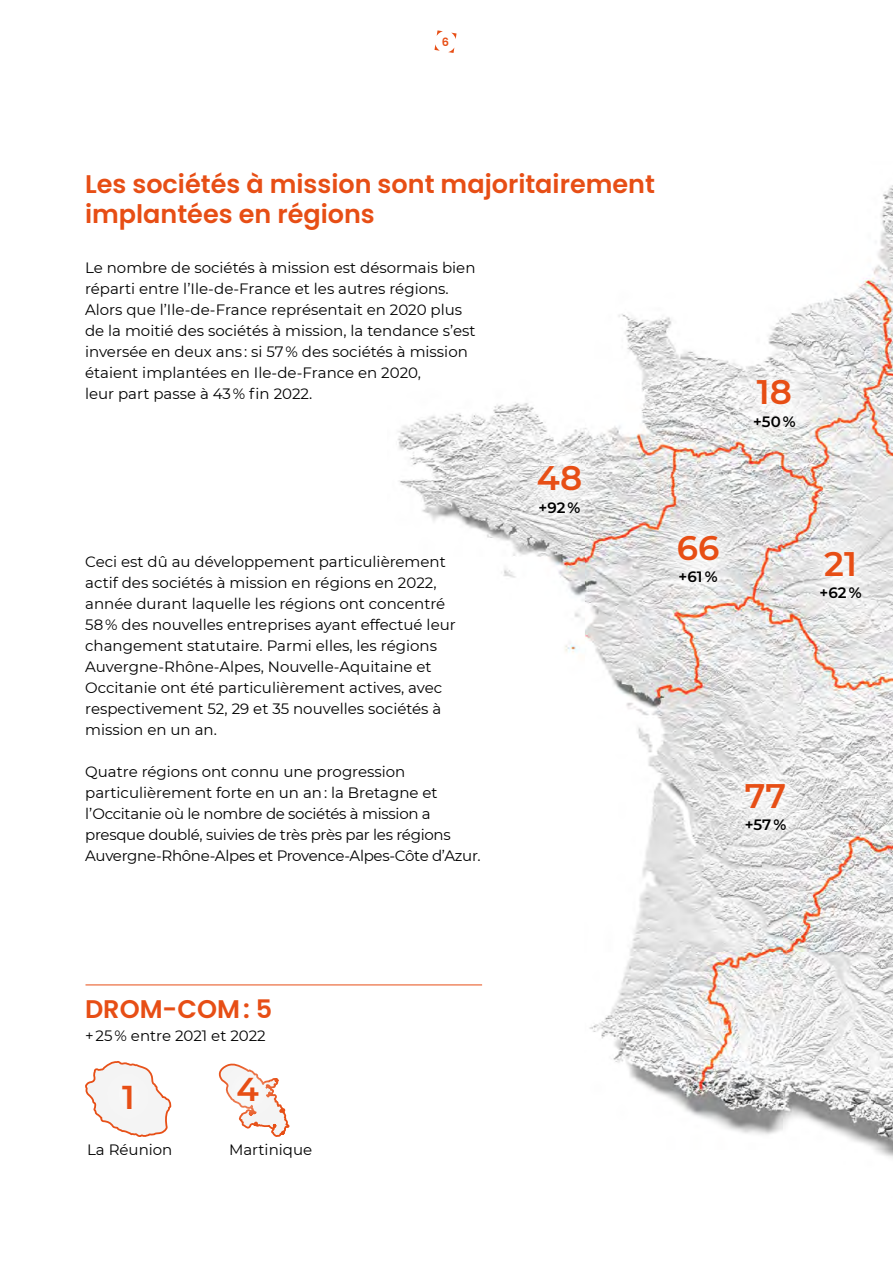
<style>
.page{position:relative;width:893px;height:1263px;background:#fff}
.page>*{position:absolute;margin:0;border:0;box-sizing:border-box;transform-origin:0 0}
.t1{font:600 34.05px "Montserrat";color:#e74e15}
.t2{font:600 33px "Montserrat";color:#e74e15}
.t3{font:600 25.5px/30px "Poppins";color:#e74e15}
.t4{font:15px/21px "Montserrat";color:#000}
.t5{font:15px/21px "Montserrat";letter-spacing:-.02em;color:#000}
.t6{font:600 15px "Montserrat";color:#000}
.t7{font:600 11.4px "Poppins";color:#e74e15}
</style>
<div class="page">
<svg style="left:437px;top:30px;width:6px;height:6px"></svg>
<svg style="left:448px;top:48px;width:6px;height:5px"></svg>
<svg style="left:452px;top:33px;width:5px;height:6px"></svg>
<svg style="left:434px;top:44px;width:6px;height:7px"></svg>
<img style="left:388px;top:185px;width:505px;height:973px">
<svg style="left:714px;top:750px;width:104px;height:112px"></svg>
<svg style="left:730px;top:768px;width:71px;height:77px"></svg>
<img style="left:646px;top:504px;width:105px;height:110px">
<svg style="left:663px;top:521px;width:71px;height:77px"></svg>
<img style="left:723px;top:348px;width:103px;height:111px">
<svg style="left:740px;top:365px;width:70px;height:77px;fill:#f2f2f2"></svg>
<svg style="left:506px;top:433px;width:107px;height:112px"></svg>
<svg style="left:523px;top:451px;width:73px;height:77px;fill:#eee"></svg>
<svg style="left:789px;top:519px;width:104px;height:112px"></svg>
<svg style="left:807px;top:537px;width:69px;height:77px;fill:#ededed"></svg>
<svg style="left:85px;top:1081px;width:87px;height:52px"></svg>
<svg style="left:271px;top:1133px;width:14px;height:3px"></svg>
<hr style="left:85px;top:985px;width:397px;height:1px;background:#e74e15">
<svg style="left:91px;top:1061px;width:73px;height:76px;fill:#f4f4f4"></svg>
<div style="left:108px;top:1070px;width:40px;height:54px;background:#f5f5f5"></div>
<svg style="left:223px;top:1064px;width:51px;height:52px;fill:#f7f6f6"></svg>
<p class="t7" style="left:442px;top:35px;width:9px">6</p>
<h3 class="t3" style="left:85px;top:169px;width:571px">Les sociétés à mission sont majoritairement implantées en régions</h3>
<p class="t4" style="left:85px;top:257px;width:392px">Le nombre de sociétés à mission est désormais bien réparti entre l’Ile-de-France et les autres régions.<br>Alors que l’Ile-de-France représentait en 2020 plus de la moitié des sociétés à mission, la tendance s’est inversée en deux ans : si 57 % des sociétés à mission étaient implantées en Ile-de-France en 2020,<br>leur part passe à 43 % fin 2022.</p>
<p class="t4" style="left:85px;top:551px;width:372px">Ceci est dû au développement particulièrement actif des sociétés à mission en régions en 2022, année durant laquelle les régions ont concentré 58 % des nouvelles entreprises ayant effectué leur changement statutaire. Parmi elles, les régions Auvergne-Rhône-Alpes, Nouvelle-Aquitaine et Occitanie ont été particulièrement actives, avec respectivement 52, 29 et 35 nouvelles sociétés à mission en un an.</p>
<p class="t5" style="left:85px;top:761px;width:397px">Quatre régions ont connu une progression particulièrement forte en un an : la Bretagne et l’Occitanie où le nombre de sociétés à mission a presque doublé, suivies de très près par les régions Auvergne-Rhône-Alpes et Provence-Alpes-Côte d’Azur.</p>
<h1 class="t1" style="left:537px;top:454px;width:47px">48</h1>
<p class="t6" style="left:538px;top:496px;width:43px">+92 %</p>
<h1 class="t1" style="left:677px;top:524px;width:44px">66</h1>
<p class="t6" style="left:679px;top:566px;width:41px">+61 %</p>
<h1 class="t1" style="left:757px;top:368px;width:37px">18</h1>
<p class="t6" style="left:753px;top:411px;width:44px">+50 %</p>
<h1 class="t1" style="left:824px;top:540px;width:34px">21</h1>
<p class="t6" style="left:820px;top:582px;width:44px">+62 %</p>
<h1 class="t1" style="left:745px;top:771px;width:43px">77</h1>
<p class="t6" style="left:745px;top:814px;width:43px">+57 %</p>
<h3 class="t3" style="left:85px;top:994px;width:189px">DROM-COM: 5</h3>
<p class="t4" style="left:85px;top:1024px;width:182px">+ 25 % entre 2021 et 2022</p>
<h2 class="t2" style="left:122px;top:1074px;width:14px">1</h2>
<h2 class="t2" style="left:236px;top:1066px;width:24px">4</h2>
<p class="t4" style="left:87px;top:1138px;width:87px">La Réunion</p>
<p class="t4" style="left:229px;top:1138px;width:85px">Martinique</p>
</div>
